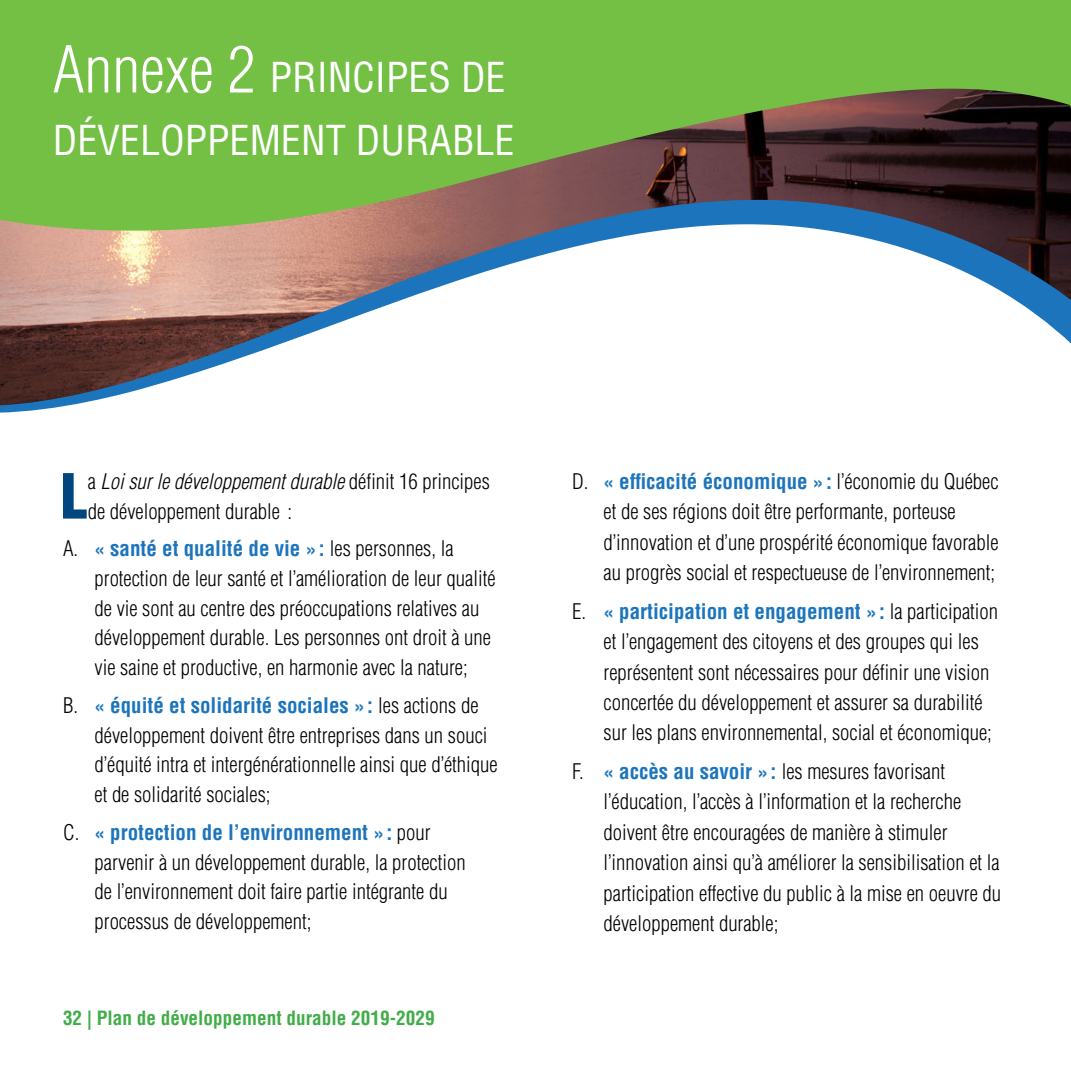
<style>
.page{position:relative;width:1071px;height:1071px;background:#fff}
.page>*{position:absolute;margin:0;border:0;box-sizing:border-box;transform-origin:0 0}
.t1{font:900 condensed 60.73px "Helvetica LT Std";color:#00467f}
.t2{font:condensed 40.25px/63px "Helvetica LT Std";color:#fff}
.t3{font:300 condensed 21px/30.4px "Helvetica LT Std";color:#000}
.t4{font:700 condensed 19.25px "Helvetica LT Std";color:#41ad49}
.s1{font-weight:300;font-size:63px}
.s2{font-style:italic}
.s3{font-weight:700;color:#1c75bc}
</style>
<div class="page">
<svg style="left:0;top:0;width:1071px;height:198px;background:#6a9e40"></svg>
<svg style="left:0;top:198px;width:1071px;height:215px"></svg>
<div style="left:1047px;top:0;width:24px;height:109px;background:#74c045"></div>
<h2 class="t2" style="left:53px;top:46px;width:449px"><span class="s1">Annexe 2</span> PRI NCIPES DE<br>DÉVELOPPEMENT DU RABLE</h2>
<h1 class="t1" style="left:61px;top:458px;width:28px">L</h1>
<p class="t3" style="left:88px;top:466px;width:404px;line-height:29.8px">a <span class="s2">Loi sur le développement durable</span> définit 16 principes de développement durable :</p>
<p class="t3" style="left:95px;top:534px;width:403px;line-height:29.8px;text-indent:-32px">A. <span class="s3">« santé et qualité de vie »:</span> les personnes, la protection de leur santé et l’amélioration de leur qualité de vie sont au centre des préoccupations relatives au développement durable. Les personnes ont droit à une vie saine et productive, en harmonie avec la nature;</p>
<p class="t3" style="left:95px;top:690px;width:405px;line-height:29.8px;text-indent:-32px">B. <span class="s3">« équité et solidarité sociales »:</span> les actions de développement doivent être entreprises dans un souci d’équité intra et intergénérationnelle ainsi que d’éthique et de solidarité sociales;</p>
<p class="t3" style="left:95px;top:817px;width:373px;line-height:29.8px;text-indent:-32px">C. <span class="s3">« protection de l’environnement »:</span> pour parvenir à un développement durable, la protection de l’environnement doit faire partie intégrante du processus de développement;</p>
<p class="t4" style="left:63px;top:1006px;width:373px">32 | Plan de développement durable 2019-2029</p>
<p class="t3" style="left:604px;top:466px;width:397px;text-indent:-32px">D. <span class="s3">« efficacité économique » :</span> l’économie du Québec et de ses régions doit être performante, porteuse d’innovation et d’une prospérité économique favorable au progrès social et respectueuse de l’environnement;</p>
<p class="t3" style="left:604px;top:596px;width:396px;text-indent:-32px">E. <span class="s3">« participation et engagement » :</span> la participation et l’engagement des citoyens et des groupes qui les représentent sont nécessaires pour définir une vision concertée du développement et assurer sa durabilité sur les plans environnemental, social et économique;</p>
<p class="t3" style="left:604px;top:756px;width:399px;text-indent:-32px">F. <span class="s3">« accès au savoir » :</span> les mesures favorisant l’éducation, l’accès à l’information et la recherche doivent être encouragées de manière à stimuler l’innovation ainsi qu’à améliorer la sensibilisation et la participation effective du public à la mise en oeuvre du développement durable;</p>
</div>
